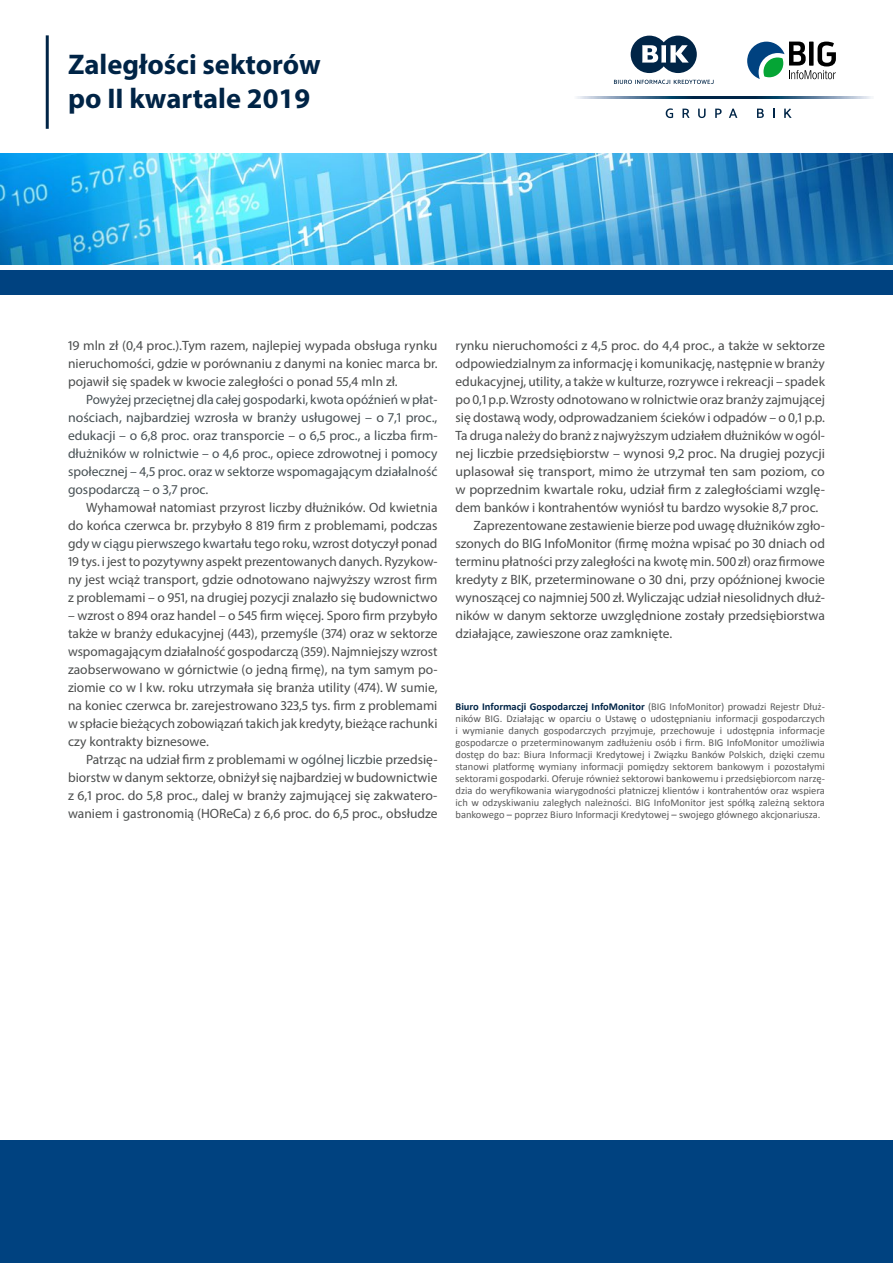
<style>
.page{position:relative;width:893px;height:1263px;background:#fff}
.page>*{position:absolute;margin:0;border:0;box-sizing:border-box;transform-origin:0 0}
.t1{font:700 28.5px/34.2px "Myriad Pro";color:#002446}
.t2{font:13.5px/18px "Myriad Pro";color:#4b4d4d;text-align:justify}
.t3{font:13.5px/18px "Myriad Pro";color:#475054;text-align:justify}
.t4{font:10.5px/12px "Calibri";color:#595959;text-align:justify}
.s1{color:#475054}
.s2{font-weight:700;color:#002446}
</style>
<div class="page">
<img style="left:0;top:154px;width:893px;height:110px">
<hr style="left:46px;top:35px;width:3px;height:94px;background:#002446">
<div style="left:0;top:270px;width:893px;height:25px;background:#004280"></div>
<div style="left:0;top:1140px;width:893px;height:123px;background:#004280"></div>
<svg style="left:747px;top:42px;width:89px;height:37px"></svg>
<svg style="left:577px;top:97px;width:294px;height:2px"></svg>
<svg style="left:631px;top:36px;width:66px;height:37px"></svg>
<svg style="left:614px;top:80px;width:100px;height:4px"></svg>
<svg style="left:666px;top:108px;width:7px;height:10px"></svg>
<svg style="left:682px;top:109px;width:8px;height:9px"></svg>
<svg style="left:698px;top:109px;width:8px;height:9px"></svg>
<svg style="left:715px;top:109px;width:7px;height:9px"></svg>
<svg style="left:729px;top:109px;width:8px;height:9px"></svg>
<svg style="left:757px;top:109px;width:7px;height:9px"></svg>
<svg style="left:784px;top:108px;width:8px;height:10px"></svg>
<h1 class="t1" style="left:68px;top:47px;width:254px">Zaległości sektorów po II kwartale 2019</h1>
<p class="t2" style="left:68px;top:336px;width:371px">19 mln zł (0,4 proc.).Tym razem, najlepiej wypada obsługa rynku nieruchomości, gdzie w porównaniu z danymi na koniec marca br. pojawił się spadek w kwocie zaległości o ponad 55,4 mln zł.</p>
<p class="t3" style="left:68px;top:390px;width:371px;text-indent:18px">Powyżej przeciętnej dla całej gospodarki, kwota opóźnień w płat&shy;nościach, najbardziej wzrosła w branży usługowej – o 7,1 proc., edukacji – o 6,8 proc. oraz transporcie – o 6,5 proc., a liczba firm&shy;dłużników w rolnictwie – o 4,6 proc., opiece zdrowotnej i pomocy społecznej – 4,5 proc. oraz w sektorze wspomagającym działalność gospodarczą – o 3,7 proc.</p>
<p class="t2" style="left:68px;top:498px;width:371px;text-indent:18px">Wyhamował natomiast przyrost liczby dłużników. Od kwietnia do końca czerwca br. przybyło 8 819 firm z problemami, podczas gdy <span class="s1">w ciągu pierwszego kwartału</span> tego roku, wzrost dotyczył ponad 19 tys. i jest to pozytywny aspekt prezentowanych danych. Ryzykow&shy;ny jest wciąż transport, gdzie odnotowano najwyższy wzrost firm z problemami – o 951, na drugiej pozycji znalazło się budownictwo</p>
<p class="t2" style="left:68px;top:606px;width:371px">– wzrost o 894 oraz handel – o 545 firm więcej. Sporo firm przybyło także w branży edukacyjnej (443), przemyśle (374) oraz w sektorze wspomagającym działalność gospodarczą (359). Najmniejszy wzrost zaobserwowano w górnictwie (o jedną firmę), na tym samym po&shy;ziomie co w I kw. roku utrzymała się branża utility (474). W sumie, na koniec czerwca br. zarejestrowano 323,5 tys. firm z problemami w spłacie bieżących zobowiązań takich jak kredyty, bieżące rachunki czy kontrakty biznesowe.</p>
<p class="t2" style="left:68px;top:750px;width:371px;text-indent:18px">Patrząc na udział firm z problemami <span class="s1">w ogólnej liczbie</span> przedsię&shy;biorstw w danym sektorze, obniżył się najbardziej w budownictwie z 6,1 proc. do 5,8 proc., dalej w branży zajmującej się zakwatero&shy;waniem i gastronomią (HOReCa) z 6,6 proc. do 6,5 proc., obsłudze</p>
<p class="t2" style="left:455px;top:336px;width:371px">rynku nieruchomości z 4,5 proc. do 4,4 proc., a także w sektorze</p>
<p class="t2" style="left:455px;top:354px;width:371px">odpowiedzialnym za informacj<span class="s1">ę</span> i komunikacj<span class="s1">ę</span>, następnie w branży</p>
<p class="t2" style="left:455px;top:372px;width:371px">edukacyjnej, utility, a także w kulturze, rozrywce i rekreacji – spadek</p>
<p class="t2" style="left:455px;top:390px;width:371px">po 0,1 p.p. Wzrosty odnotowano w rolnictwie oraz branży zajmującej</p>
<p class="t2" style="left:455px;top:408px;width:371px">się dostawą wody, odprowadzaniem ścieków i odpadów – o 0,1 p.p.</p>
<p class="t2" style="left:455px;top:426px;width:371px">Ta druga należy do branż z najwyższym udziałem dłużników w ogól-</p>
<p class="t2" style="left:455px;top:444px;width:371px">nej liczbie przedsiębiorstw – wynosi 9,2 proc. Na drugiej pozycji</p>
<p class="t2" style="left:455px;top:462px;width:371px">uplasował się transport, mimo że utrzymał ten sam poziom, co</p>
<p class="t2" style="left:455px;top:480px;width:371px">w poprzednim kwartale roku, udział firm z zaległościami wzglę-</p>
<p class="t2" style="left:455px;top:498px;width:364px">dem banków i kontrahentów wyniósł tu bardzo wysokie 8,7 proc.</p>
<p class="t2" style="left:473px;top:516px;width:353px">Zaprezentowane zestawienie bierze pod uwagę dłużników zgło-</p>
<p class="t2" style="left:455px;top:534px;width:371px">szonych do BIG InfoMonitor (firmę można wpisać po 30 dniach od</p>
<p class="t2" style="left:455px;top:552px;width:371px">terminu płatności przy zaległości na kwotę min. 500 zł) oraz firmowe</p>
<p class="t2" style="left:455px;top:570px;width:371px">kredyty z BIK, przeterminowane o 30 dni, przy opóźnionej kwocie</p>
<p class="t2" style="left:455px;top:588px;width:371px">wynoszącej co najmniej 500 zł. Wyliczając udział niesolidnych dłuż-</p>
<p class="t2" style="left:455px;top:606px;width:371px">ników w danym sektorze uwzględnione zostały przedsiębiorstwa</p>
<p class="t2" style="left:455px;top:624px;width:218px">działające, zawieszone oraz zamknięte.</p>
<p class="t4" style="left:455px;top:700px;width:371px"><span class="s2">Biuro Informacji Gospodarczej InfoMonitor</span> (BIG InfoMonitor) prowadzi Rejestr Dłuż&shy;ników BIG. Działając w oparciu o Ustawę o udostępnianiu informacji gospodarczych i wymianie danych gospodarczych przyjmuje, przechowuje i udostępnia informacje gospodarcze o przeterminowanym zadłużeniu osób i firm. BIG InfoMonitor umożliwia dostęp do baz: Biura Informacji Kredytowej i Związku Banków Polskich, dzięki czemu stanowi platformę wymiany informacji pomiędzy sektorem bankowym i pozostałymi sektorami gospodarki. Oferuje również sektorowi bankowemu i przedsiębiorcom narzę&shy;dzia do weryfikowania wiarygodności płatniczej klientów i kontrahentów oraz wspiera ich w odzyskiwaniu zaległych należności. BIG InfoMonitor jest spółką zależną sektora bankowego – poprzez Biuro Informacji Kredytowej – swojego głównego akcjonariusza.</p>
</div>
